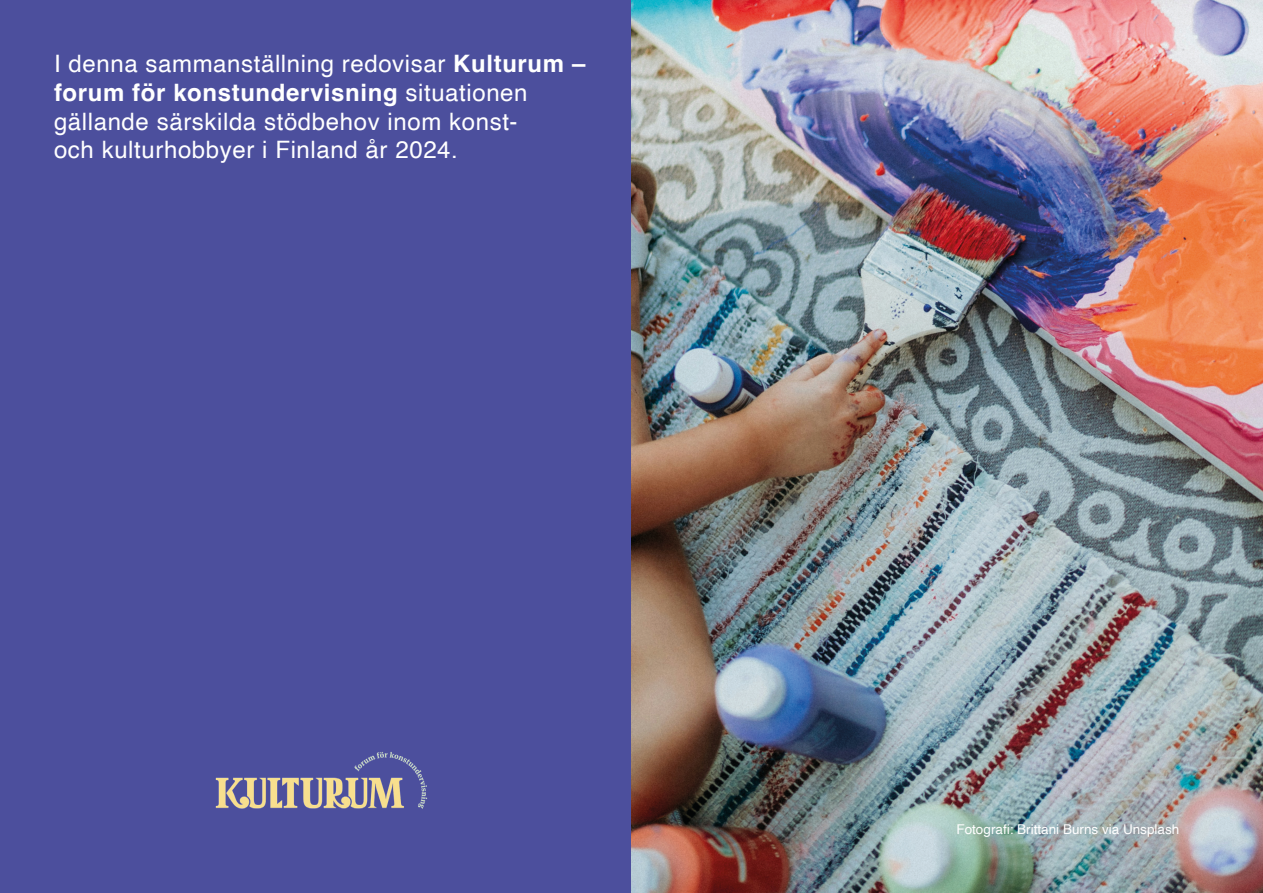
<style>
.page{position:relative;width:1263px;height:893px;background:#4c4f9d}
.page>*{position:absolute;margin:0;border:0;box-sizing:border-box;transform-origin:0 0}
.citat{font:24px "Helvetica";letter-spacing:.025em;color:#fff}
.citat-2{font:700 24px "Helvetica";letter-spacing:.025em;color:#fff}
.citat-3{font:13.5px "Helvetica";color:#fff}
.s1{font-weight:700}
.s2{font-weight:400}
</style>
<div class="page">
<img style="left:631px;top:0;width:632px;height:893px">
<img style="left:215px;top:752px;width:213px;height:57px">
<p class="citat" style="left:54px;top:45px;width:533px">I denna sammanställning redovisar <span class="s1">Kulturum –</span></p>
<p class="citat-2" style="left:54px;top:78px;width:475px">forum för konstundervisning <span class="s2">situationen</span></p>
<p class="citat" style="left:54px;top:103px;width:465px">gällande särskilda stödbehov inom konst-</p>
<p class="citat" style="left:54px;top:131px;width:405px">och kulturhobbyer i Finland år 2024.</p>
<p class="citat-3" style="left:956px;top:819px;width:224px">Fotografi: Brittani Burns via Unsplash</p>
</div>
